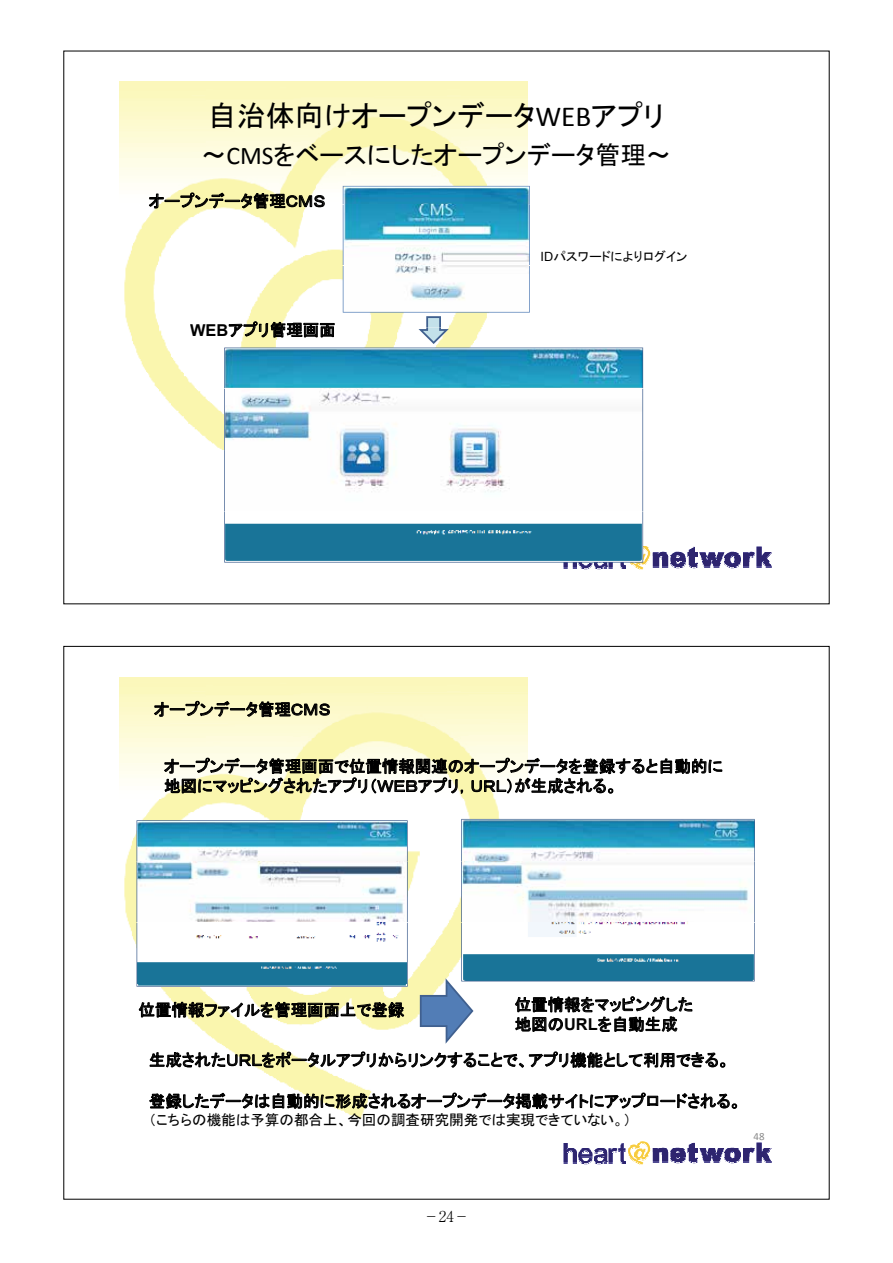
<style>
.page{position:relative;width:893px;height:1263px;background:#fff}
.page>*{position:absolute;margin:0;border:0;box-sizing:border-box;transform-origin:0 0}
.t1{font:29.1px "MS P Gothic";color:#000}
.t2{font:25.5px "MS P Gothic";color:#000}
.t3{font:16.35px/19.6px "MS P Gothic";letter-spacing:.005em;color:#000}
.t4{font:300 15px "Ryumin Pr 5";color:#000}
.t5{font:14.55px "MS P Gothic";color:#000}
.t6{font:12.75px "MS P Gothic";color:#000}
.t7{font:10.95px "Calibri";color:#898989}
.s1{font-family:"Calibri"}
.s2{font-family:"Arial";font-weight:700}
.s3{font-family:"Arial"}
</style>
<div class="page">
<svg style="left:154px;top:701px;width:176px;height:16px"></svg>
<svg style="left:119px;top:738px;width:409px;height:52px;fill:#fdfcdf"></svg>
<svg style="left:137px;top:758px;width:618px;height:103px"></svg>
<svg style="left:124px;top:861px;width:625px;height:62px"></svg>
<hr style="left:407px;top:861px;width:1px;height:62px;background:#40608f">
<hr style="left:137px;top:861px;width:1px;height:62px;background:#40608f">
<hr style="left:754px;top:861px;width:1px;height:62px;background:#40608f">
<hr style="left:461px;top:861px;width:1px;height:62px;background:#40608f">
<svg style="left:137px;top:923px;width:618px;height:164px"></svg>
<svg style="left:564px;top:1141px;width:207px;height:24px"></svg>
<svg style="left:149px;top:1093px;width:588px;height:16px"></svg>
<svg style="left:119px;top:143px;width:411px;height:62px;fill:#fefce7"></svg>
<svg style="left:343px;top:186px;width:187px;height:19px"></svg>
<svg style="left:125px;top:205px;width:404px;height:61px"></svg>
<hr style="left:529px;top:205px;width:1px;height:61px;background:#527db6">
<hr style="left:343px;top:205px;width:1px;height:61px;background:#527db6">
<svg style="left:149px;top:193px;width:176px;height:16px"></svg>
<svg style="left:224px;top:266px;width:419px;height:123px"></svg>
<svg style="left:158px;top:389px;width:486px;height:61px"></svg>
<hr style="left:642px;top:389px;width:1px;height:61px;background:#40608f">
<hr style="left:224px;top:389px;width:1px;height:61px;background:#40608f">
<hr style="left:642px;top:450px;width:1px;height:61px;background:#40608f">
<hr style="left:224px;top:450px;width:1px;height:61px;background:#40608f">
<svg style="left:224px;top:511px;width:547px;height:59px"></svg>
<h1 class="t1" style="left:208px;top:101px;width:459px">自治体向けオープンデータ<span class="s1">WEB</span>アプリ</h1>
<h2 class="t2" style="left:201px;top:142px;width:352px">～<span class="s1">CMS</span>をベースにしたオープ デ</h2>
<h2 class="t2" style="left:505px;top:142px;width:168px">ン ータ管理～</h2>
<p class="t3" style="left:149px;top:191px;width:178px">オ プンデ タ管理ＣＭＳ</p>
<p class="t3" style="left:164px;top:191px;width:17px">ー</p>
<p class="t3" style="left:224px;top:191px;width:17px">ー</p>
<p class="t3" style="left:190px;top:320px;width:147px"><span class="s2">WEB</span>アプリ管理画面</p>
<p class="t6" style="left:541px;top:250px;width:148px"><span class="s3">ID</span>パスワードによりログイン</p>
<p class="t3" style="left:154px;top:699px;width:178px">オープンデータ管理ＣＭＳ</p>
<p class="t3" style="left:164px;top:756px;width:560px">オープンデータ管理画面で位置情報関連のオープンデータを登録すると自動的に地図にマッピングされたアプリ（ＷＥＢアプリ，ＵＲＬ）が生成される。</p>
<p class="t3" style="left:515px;top:995px;width:180px">位置情報をマッピングした地図の<span class="s2">URL</span>を自動生成</p>
<p class="t3" style="left:139px;top:1000px;width:267px">位置情報ファイルを管理画面上で登録</p>
<p class="t3" style="left:149px;top:1050px;width:582px">生成されたＵＲＬをポータルアプリからリンクすることで、アプリ機能として利用できる。</p>
<p class="t3" style="left:225px;top:1091px;width:17px">ー</p>
<p class="t3" style="left:427px;top:1091px;width:17px">ー</p>
<p class="t3" style="left:487px;top:1091px;width:17px">ー</p>
<p class="t3" style="left:149px;top:1091px;width:594px">登録したデ タは自動的に形成されるオ プンデ タ掲載サイトにアップロードされる。</p>
<p class="t5" style="left:149px;top:1112px;width:484px">（こちらの機能は予算の都合上、今回の調査研究開発では実現できていない。）</p>
<p class="t7" style="left:754px;top:1130px;width:13px">48</p>
<p class="t4" style="left:424px;top:1204px;width:46px">－24－</p>
</div>
